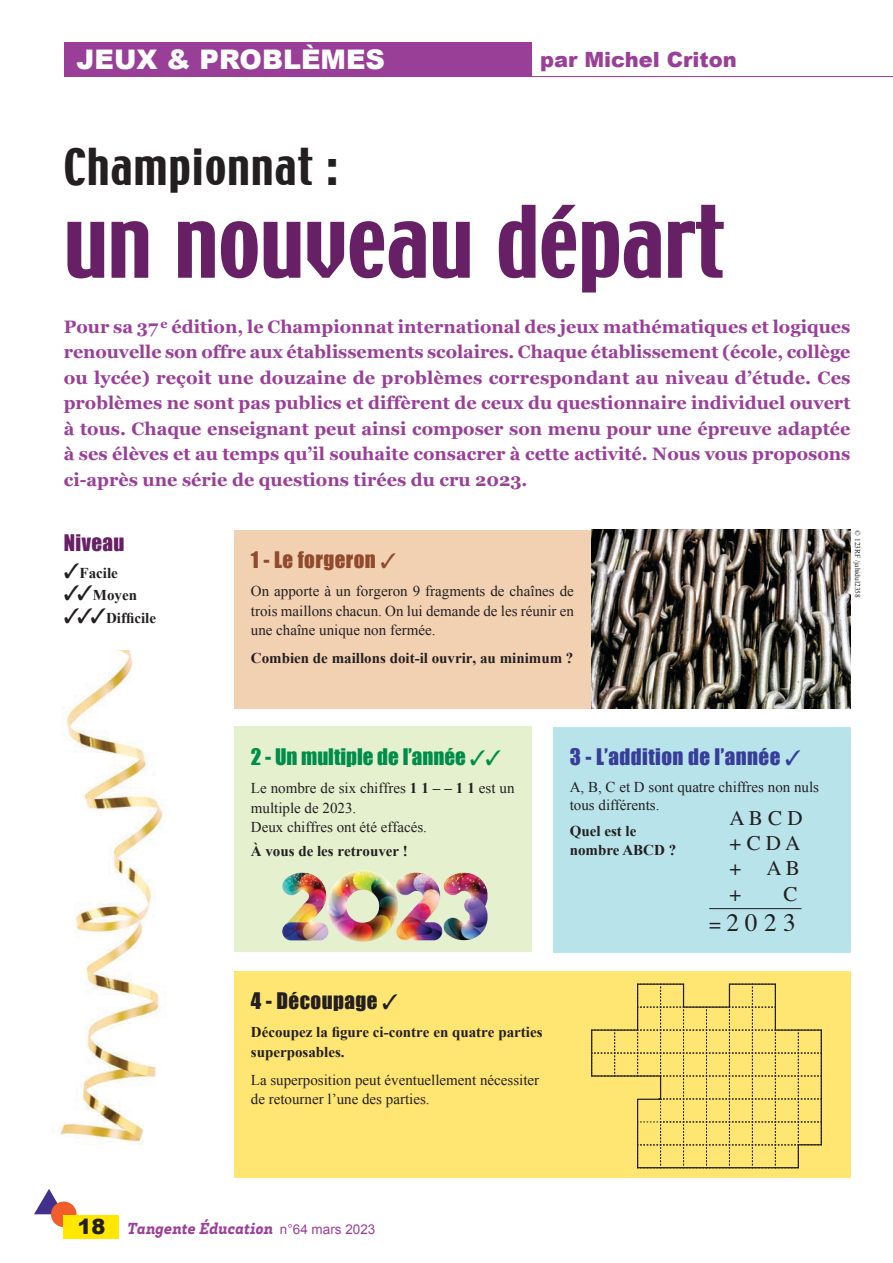
<style>
.page{position:relative;width:893px;height:1263px;background:#fff}
.page>*{position:absolute;margin:0;border:0;box-sizing:border-box;transform-origin:0 0}
.t1{font:88.5px "Techno";color:#672065}
.t2{font:45px "Techno";letter-spacing:.03em;color:#231f20}
.t3{font:900 27px "Arial";color:#fff}
.t4{font:25.2px "Times";color:#231f20}
.t5{font:21px "Impact";color:#008d4a}
.t6{font:21px "Impact";letter-spacing:.02em;color:#373e99}
.t7{font:900 21px "Arial";color:#9a3f98}
.t8{font:21px "Impact";letter-spacing:.02em;color:#914a2d}
.t9{font:21px/25.2px "Times";color:#231f20}
.t10{font:21px "Impact";letter-spacing:.02em;color:#231f20}
.texteok_No_TGE{font:21px "Impact";letter-spacing:.02em;color:#672065}
.t11{font:900 21px "Arial";color:#231f20}
.Article_-_chapo_TGE{font:700 18px/25.5px "Georgia";color:#9a3f98;text-align:justify}
.texteok_No_TGE-2{font:italic 900 16.5px "Brix Slab";letter-spacing:.01em;color:#9a3f98}
.texteok_No_TGE-3{font:15px/19.5px "Times New Roman";color:#231f20}
.texteok_No_TGE-4{font:700 15px/19.5px "Times New Roman";color:#231f20}
.t12{font:7.5px "Times New Roman";color:#231f20}
.s1{font-weight:700}
.s2{font-size:21px}
.s3{font-family:"Arial";font-weight:400;font-style:normal;font-size:13.5px}
</style>
<div class="page">
<svg style="left:34px;top:1189px;width:24px;height:25px"></svg>
<div style="left:51px;top:1201px;width:26px;height:26px;background:#f15d2b;border-radius:50%"></div>
<div style="left:64px;top:1215px;width:55px;height:23px;background:#ffe700"></div>
<hr style="left:234px;top:76px;width:659px;height:1px;background:#9a3f98">
<div style="left:64px;top:43px;width:467px;height:34px;background:#9a3f98"></div>
<div style="left:234px;top:971px;width:616px;height:207px;background:#ffe572"></div>
<div style="left:234px;top:530px;width:616px;height:179px;background:#f2d0b2"></div>
<div style="left:234px;top:727px;width:297px;height:225px;background:#e5f0cf"></div>
<div style="left:553px;top:727px;width:297px;height:225px;background:#b8e3ea"></div>
<hr style="left:709px;top:908px;width:92px;height:1px;background:#231f20">
<svg style="left:591px;top:983px;width:231px;height:185px"></svg>
<img style="left:282px;top:870px;width:206px;height:72px">
<img style="left:591px;top:530px;width:259px;height:179px">
<img style="left:51px;top:651px;width:113px;height:494px">
<p class="t3" style="left:77px;top:40px;width:310px">JEUX &amp; PROBLÈMES</p>
<p class="t7" style="left:540px;top:44px;width:198px">par Michel Criton</p>
<p class="t2" style="left:64px;top:136px;width:275px">Championnat :</p>
<p class="t1" style="left:64px;top:182px;width:663px">un nouveau départ</p>
<p class="Article_-_chapo_TGE" style="left:64px;top:313px;width:788px">Pour sa 37 <sup>e</sup> édition, le Championnat international des jeux mathématiques et logiques renouvelle son offre aux établissements scolaires. Chaque établissement (école, collège ou lycée) reçoit une douzaine de problèmes correspondant au niveau d’étude. Ces problèmes ne sont pas publics et diffèrent de ceux du questionnaire individuel ouvert à tous. Chaque enseignant peut ainsi composer son menu pour une épreuve adaptée à ses élèves et au temps qu’il souhaite consacrer à cette activité. Nous vous proposons ci-après une série de questions tirées du cru 2023.</p>
<p class="texteok_No_TGE" style="left:64px;top:526px;width:62px">Niveau</p>
<p class="texteok_No_TGE-4" style="left:64px;top:563px;width:56px">✓Facile</p>
<p class="texteok_No_TGE-4" style="left:64px;top:585px;width:75px">✓ ✓Moyen</p>
<p class="texteok_No_TGE-4" style="left:64px;top:608px;width:94px">✓ ✓ ✓Difficile</p>
<p class="t8" style="left:251px;top:544px;width:147px">1 - Le forgeron ✓</p>
<p class="texteok_No_TGE-3" style="left:251px;top:581px;width:325px;text-align:justify">On apporte à un forgeron 9 fragments de chaînes de trois maillons chacun. On lui demande de les réunir en une chaîne unique non fermée.</p>
<p class="texteok_No_TGE-4" style="left:251px;top:648px;width:324px">Combien de maillons doit-il ouvrir, au minimum ?</p>
<p class="t5" style="left:251px;top:741px;width:252px">2 - Un multiple de l’année ✓✓</p>
<p class="texteok_No_TGE-3" style="left:251px;top:778px;width:265px">Le nombre de six chiffres <span class="s1">1 1 – – 1 1</span> est un multiple de 2023.</p>
<p class="texteok_No_TGE-3" style="left:251px;top:817px;width:178px">Deux chiffres ont été effacés.</p>
<p class="texteok_No_TGE-4" style="left:251px;top:841px;width:159px">À vous de les retrouver !</p>
<p class="t10" style="left:251px;top:985px;width:149px">4 - Découpage ✓</p>
<p class="texteok_No_TGE-4" style="left:251px;top:1022px;width:293px">Découpez la figure ci-contre en quatre parties superposables.</p>
<p class="texteok_No_TGE-3" style="left:251px;top:1070px;width:290px">La superposition peut éventuellement nécessiter de retourner l’une des parties.</p>
<p class="t6" style="left:570px;top:741px;width:233px">3 - L’addition de l’année ✓</p>
<p class="texteok_No_TGE-3" style="left:570px;top:777px;width:251px;line-height:18px">A, B, C et D sont quatre chiffres non nuls tous différents.</p>
<p class="texteok_No_TGE-4" style="left:570px;top:821px;width:108px;line-height:18.8px">Quel est le nombre ABCD ?</p>
<p class="t9" style="left:730px;top:803px;width:75px">A B C D + C D A + A B +</p>
<p class="t9" style="left:783px;top:879px;width:16px">C</p>
<p class="t4" style="left:709px;top:899px;width:88px"><span class="s2">=</span> 2 0 2 3</p>
<p class="t12" style="left:863px;top:530px;width:69px;rotate:90deg">© 123RF /jahidul2358</p>
<p class="t11" style="left:77px;top:1211px;width:30px">18</p>
<p class="texteok_No_TGE-2" style="left:128px;top:1217px;width:249px">Tangente Éducation <span class="s3">n°64 mars 2023</span></p>
</div>
